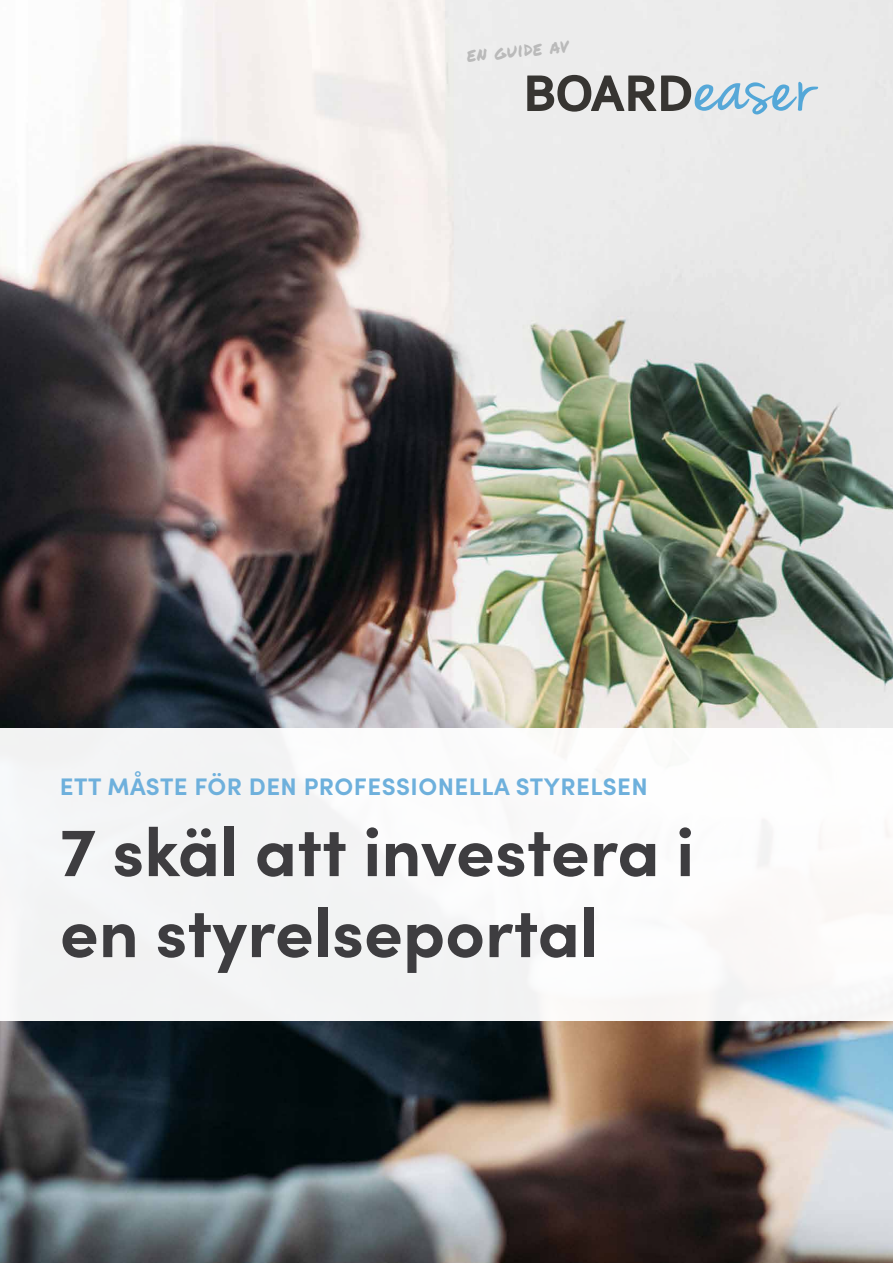
<style>
.page{position:relative;width:893px;height:1263px;background:#fff}
.page>*{position:absolute;margin:0;border:0;box-sizing:border-box;transform-origin:0 0}
.HEADERS{font:700 69px/81px "Sofia Pro";color:#3e3d40}
.HEADERS-2{font:700 24px "Sofia Pro";letter-spacing:.02em;color:#6eb0dc}
.t1{font:19.5px "Permanent Marker";color:#bababa;scale:.9 1}
</style>
<div class="page">
<img style="left:0;top:0;width:893px;height:1263px">
<svg style="left:527px;top:75px;width:291px;height:39px;background:#a7b0b5"></svg>
<div style="left:0;top:728px;width:893px;height:292px;background:#f9f7f7"></div>
<p class="t1" style="left:465px;top:41px;width:115px;rotate:-6deg">en guide av</p>
<p class="HEADERS-2" style="left:60px;top:768px;width:589px">ETT MÅSTE FÖR DEN PROFESSIONELLA STYRELSEN</p>
<p class="HEADERS" style="left:60px;top:806px;width:636px">7 skäl att investera i en styrelseportal</p>
</div>
